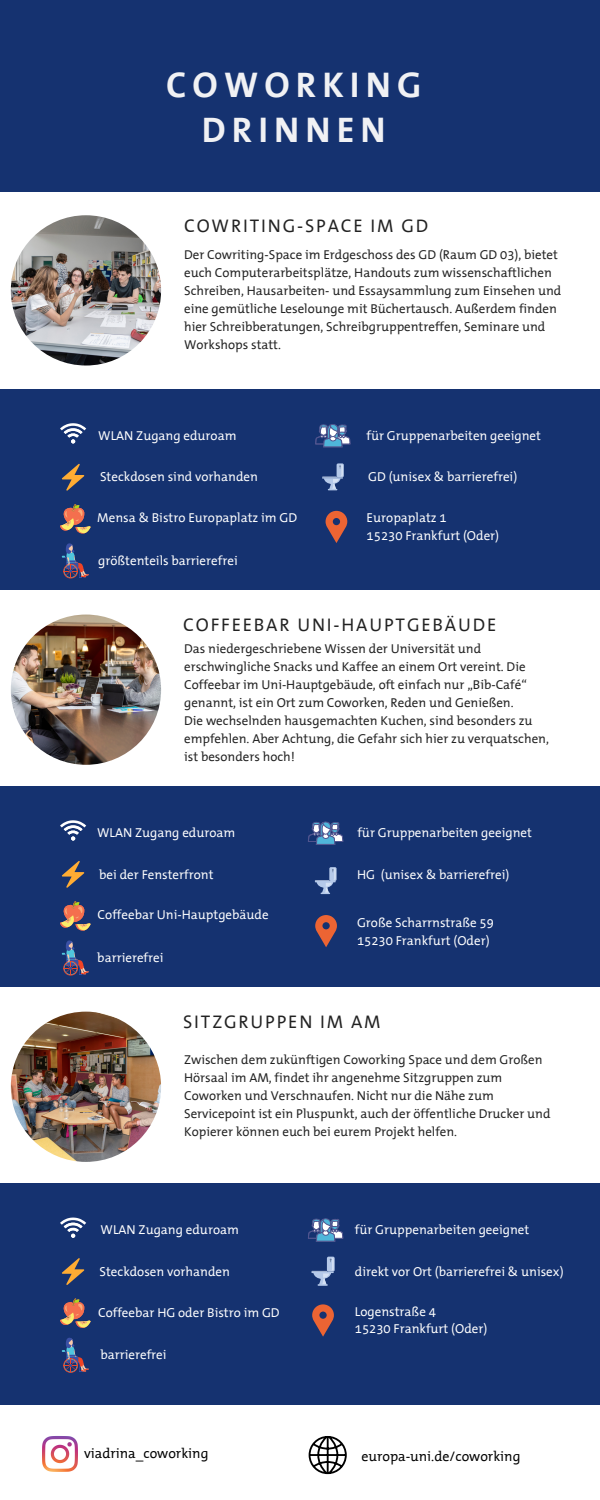
<style>
.page{position:relative;width:600px;height:1500px;background:#fff}
.page>*{position:absolute;margin:0;border:0;box-sizing:border-box;transform-origin:0 0}
.t1{font:700 36px/45px "The Mix";letter-spacing:.17em;color:#f0f1f4;text-align:center}
.t2{font:18.5px "The Mix Office C1";letter-spacing:.1em;color:#222}
.t3{font:14px "The Mix Office C1";color:#000}
.t4{font:13px/18px "The Mix Office C1";color:#222}
.t5{font:13px/17.8px "The Mix Office C1";color:#fff}
</style>
<div class="page">
<div style="left:0;top:0;width:600px;height:192px;background:#153270"></div>
<div style="left:0;top:389px;width:600px;height:201px;background:#153270"></div>
<img style="left:11px;top:215px;width:150px;height:151px;border-radius:50%">
<svg style="left:60px;top:423px;width:26px;height:20px"></svg>
<svg style="left:60px;top:504px;width:31px;height:30px"></svg>
<svg style="left:62px;top:464px;width:22px;height:27px"></svg>
<svg style="left:62px;top:543px;width:27px;height:35px"></svg>
<img style="left:11px;top:615px;width:150px;height:150px;border-radius:50%">
<img style="left:11px;top:1012px;width:150px;height:150px;border-radius:50%">
<div style="left:0;top:786px;width:600px;height:201px;background:#153270"></div>
<svg style="left:60px;top:820px;width:26px;height:21px"></svg>
<svg style="left:315px;top:867px;width:22px;height:27px"></svg>
<svg style="left:60px;top:901px;width:31px;height:30px"></svg>
<svg style="left:62px;top:861px;width:22px;height:27px"></svg>
<svg style="left:62px;top:940px;width:27px;height:36px"></svg>
<svg style="left:308px;top:821px;width:35px;height:24px"></svg>
<svg style="left:315px;top:915px;width:22px;height:32px"></svg>
<div style="left:0;top:1183px;width:600px;height:222px;background:#153270"></div>
<svg style="left:60px;top:1218px;width:26px;height:20px"></svg>
<svg style="left:311px;top:1257px;width:24px;height:29px"></svg>
<svg style="left:60px;top:1299px;width:31px;height:29px"></svg>
<svg style="left:62px;top:1258px;width:22px;height:27px"></svg>
<svg style="left:62px;top:1338px;width:27px;height:35px"></svg>
<svg style="left:308px;top:1218px;width:35px;height:24px"></svg>
<svg style="left:312px;top:1304px;width:22px;height:33px"></svg>
<svg style="left:322px;top:463px;width:22px;height:27px"></svg>
<svg style="left:315px;top:424px;width:35px;height:23px"></svg>
<svg style="left:326px;top:511px;width:21px;height:32px"></svg>
<svg style="left:42px;top:1436px;width:36px;height:36px"></svg>
<svg style="left:309px;top:1436px;width:38px;height:38px"></svg>
<h2 class="t1" style="left:166px;top:57px;width:257px">COWORKING<br>DRINNEN</h2>
<p class="t2" style="left:184px;top:214px;width:246px">COWRITING-SPACE IM GD</p>
<h1 class="t4" style="left:184px;top:246px;width:379px">Der Cowriting-Space im Erdgeschoss des GD (Raum GD 03), bietet euch Computerarbeitsplätze, Handouts zum wissenschaftlichen Schreiben, Hausarbeiten- und Essaysammlung zum Einsehen und eine gemütliche Leselounge mit Büchertausch. Außerdem finden hier Schreibberatungen, Schreibgruppentreffen, Seminare und Workshops statt.</h1>
<p class="t5" style="left:98px;top:426px;width:140px">WLAN Zugang eduroam</p>
<p class="t5" style="left:100px;top:468px;width:159px">Steckdosen sind vorhanden</p>
<p class="t5" style="left:97px;top:509px;width:202px">Mensa &amp; Bistro Europaplatz im GD</p>
<p class="t5" style="left:98px;top:552px;width:141px">größtenteils barrierefrei</p>
<p class="t5" style="left:366px;top:427px;width:176px">für Gruppenarbeiten geeignet</p>
<p class="t5" style="left:368px;top:468px;width:151px">GD (unisex &amp; barrierefrei)</p>
<p class="t5" style="left:367px;top:509px;width:82px">Europaplatz 1</p>
<p class="t5" style="left:367px;top:527px;width:134px">15230 Frankfurt (Oder)</p>
<p class="t2" style="left:183px;top:613px;width:315px">COFFEEBAR UNI-HAUPTGEBÄUDE</p>
<p class="t4" style="left:184px;top:640px;width:344px">Das niedergeschriebene Wissen der Universität und erschwingliche Snacks und Kaffee an einem Ort vereint. Die Coffeebar im Uni-Hauptgebäude, oft einfach nur „Bib-Café“ genannt, ist ein Ort zum Coworken, Reden und Genießen.</p>
<p class="t4" style="left:184px;top:712px;width:366px">Die wechselnden hausgemachten Kuchen, sind besonders zu empfehlen. Aber Achtung, die Gefahr sich hier zu verquatschen, ist besonders hoch!</p>
<p class="t5" style="left:97px;top:824px;width:140px">WLAN Zugang eduroam</p>
<p class="t5" style="left:99px;top:865px;width:116px">bei der Fensterfront</p>
<p class="t5" style="left:98px;top:906px;width:173px">Coffeebar Uni-Hauptgebäude</p>
<h2 class="t5" style="left:97px;top:949px;width:68px">barrierefrei</h2>
<p class="t5" style="left:357px;top:824px;width:176px">für Gruppenarbeiten geeignet</p>
<p class="t5" style="left:357px;top:866px;width:154px">HG (unisex &amp; barrierefrei)</p>
<p class="t5" style="left:357px;top:914px;width:138px">Große Scharrnstraße 59<br>15230 Frankfurt (Oder)</p>
<p class="t2" style="left:183px;top:1010px;width:199px">SITZGRUPPEN IM AM</p>
<p class="t4" style="left:184px;top:1050px;width:368px">Zwischen dem zukünftigen Coworking Space und dem Großen Hörsaal im AM, findet ihr angenehme Sitzgruppen zum Coworken und Verschnaufen. Nicht nur die Nähe zum Servicepoint ist ein Pluspunkt, auch der öffentliche Drucker und Kopierer können euch bei eurem Projekt helfen.</p>
<p class="t5" style="left:101px;top:1221px;width:140px">WLAN Zugang eduroam</p>
<p class="t5" style="left:100px;top:1262px;width:132px">Steckdosen vorhanden</p>
<p class="t5" style="left:98px;top:1304px;width:183px">Coffeebar HG oder Bistro im GD</p>
<p class="t5" style="left:100px;top:1346px;width:68px">barrierefrei</p>
<p class="t5" style="left:355px;top:1221px;width:176px">für Gruppenarbeiten geeignet</p>
<p class="t5" style="left:355px;top:1262px;width:210px">direkt vor Ort (barrierefrei &amp; unisex)</p>
<p class="t5" style="left:355px;top:1302px;width:83px">Logenstraße 4</p>
<p class="t5" style="left:355px;top:1320px;width:134px">15230 Frankfurt (Oder)</p>
<p class="t3" style="left:84px;top:1445px;width:126px">viadrina_coworking</p>
<p class="t3" style="left:361px;top:1448px;width:161px">europa-uni.de/coworking</p>
</div>
